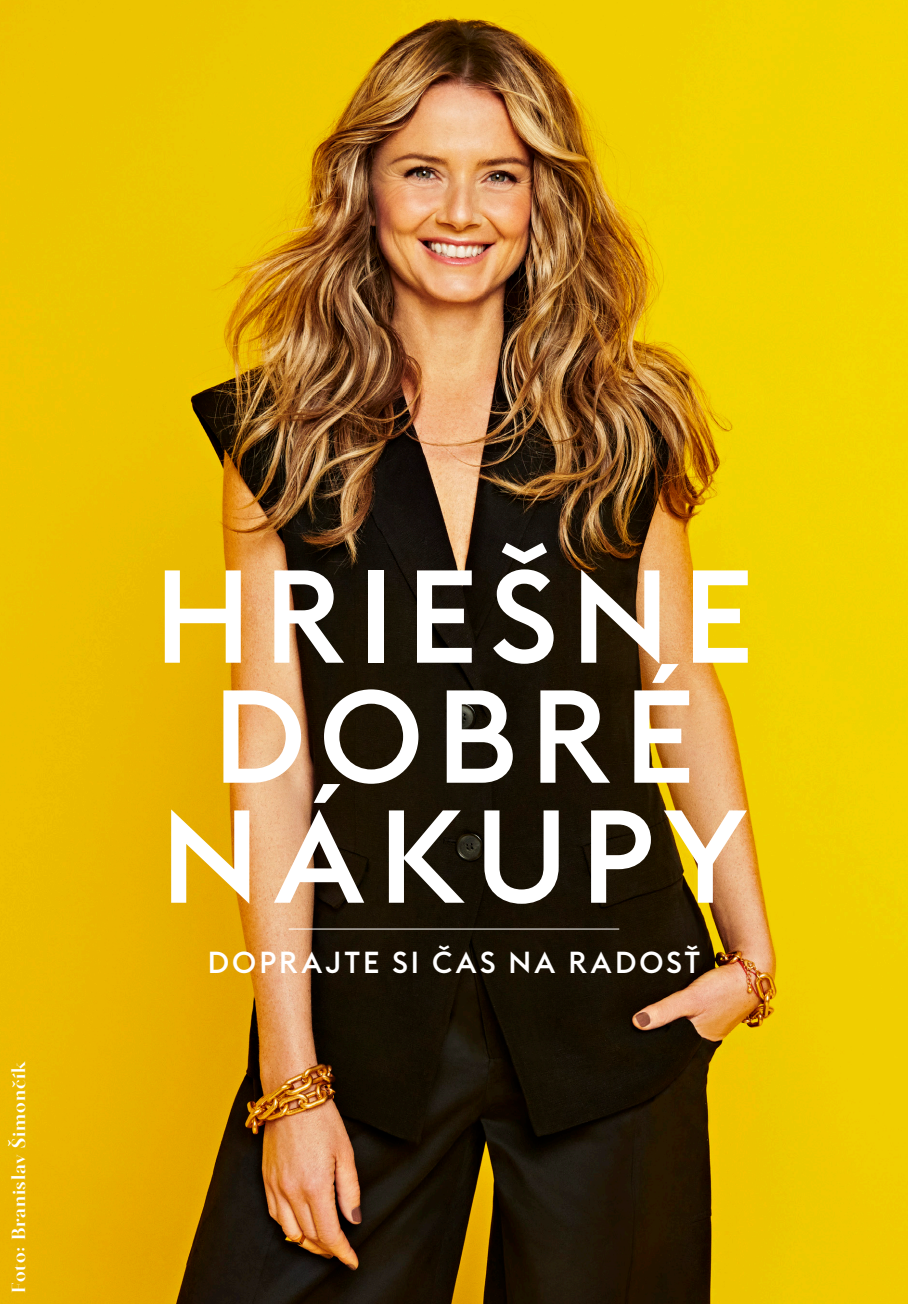
<style>
.page{position:relative;width:908px;height:1304px;background:#fff}
.page>*{position:absolute;margin:0;border:0;box-sizing:border-box;transform-origin:0 0}
.t1{font:500 130px "Euclid Flex";letter-spacing:.1em;color:#fff}
.t2{font:500 30px "Euclid Flex";letter-spacing:.1em;color:#fff}
.img-heading{font:600 18px "Salinas";letter-spacing:.05em;color:#fff}
</style>
<div class="page">
<img style="left:0;top:0;width:907px;height:1304px">
<hr style="left:288px;top:929px;width:331px;height:1px;background:#fff">
<p class="img-heading" style="left:8px;top:1293px;width:233px;rotate:-90deg">Foto: Branislav Šimončík</p>
<p class="t1" style="left:154px;top:542px;width:600px">HRIEŠNE</p>
<p class="t1" style="left:213px;top:662px;width:483px">DOBRÉ</p>
<p class="t1" style="left:161px;top:782px;width:587px">NÁKUPY</p>
<p class="t2" style="left:208px;top:945px;width:493px">DOPRAJTE SI ČAS NA RADOSŤ</p>
</div>
